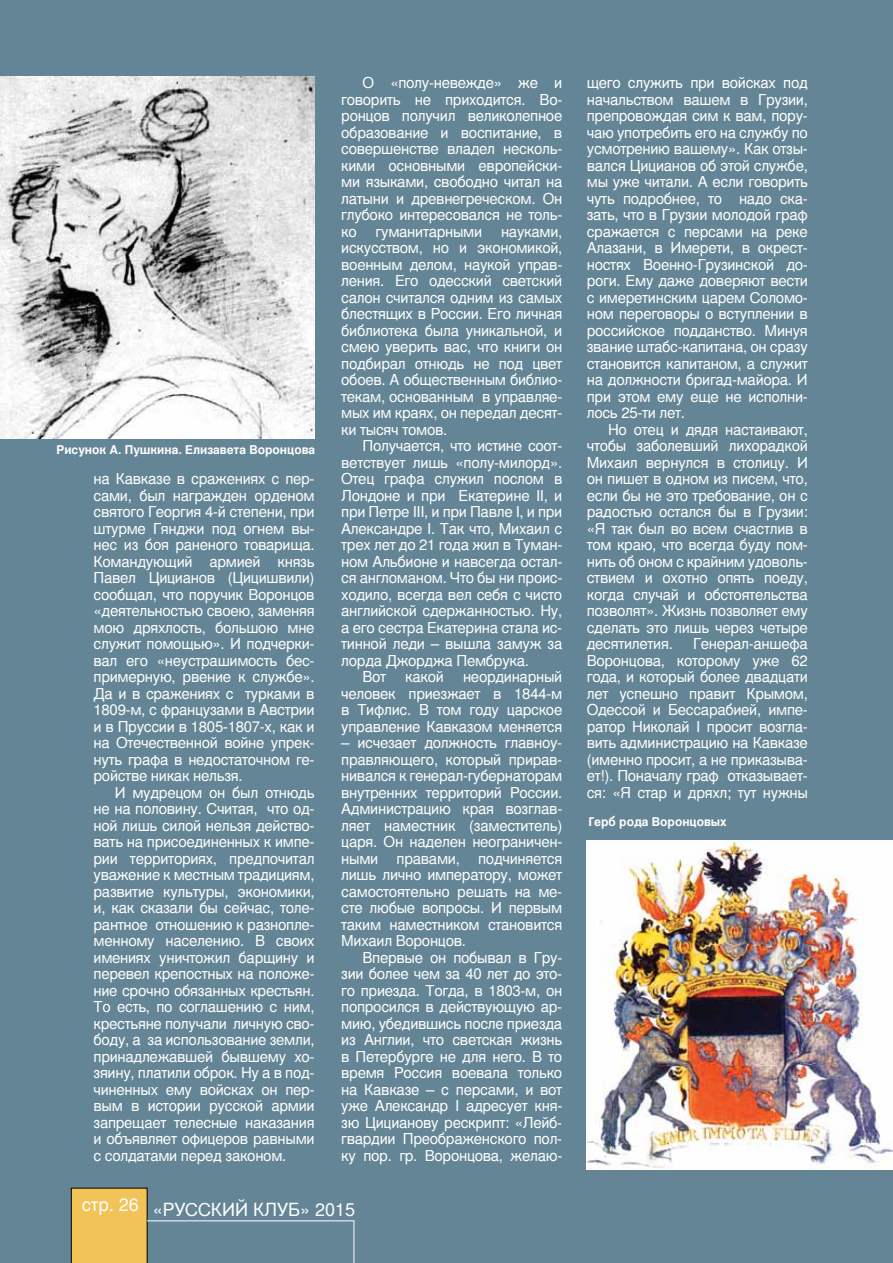
<style>
.page{position:relative;width:893px;height:1263px;background:#648595}
.page>*{position:absolute;margin:0;border:0;box-sizing:border-box;transform-origin:0 0}
.t1{font:18px "Nimbus San LCY";color:#fff}
.t2{font:15px/16.5px "Nimbus San LCY";letter-spacing:-.02em;color:#fff;text-align:justify}
.t3{font:700 12px "Nimbus San LCY";color:#fff}
</style>
<div class="page">
<div style="left:71px;top:1188px;width:76px;height:75px;background:#f2c457"></div>
<hr style="left:147px;top:1220px;width:207px;height:1px;background:#fff">
<hr style="left:354px;top:1220px;width:1px;height:43px;background:#fff">
<img style="left:586px;top:841px;width:307px;height:328px">
<img style="left:0;top:77px;width:315px;height:361px">
<p class="t3" style="left:56px;top:443px;width:260px">Рисунок А. Пушкина. Елизавета Воронцова</p>
<p class="t2" style="left:94px;top:471px;width:223px">на Кавказе в сражениях с пер&shy;сами, был награжден орденом святого Георгия 4-й степени, при штурме Гянджи под огнем вы&shy;нес из боя раненого товарища.<br>Командующий армией князь Павел Цицианов (Цицишвили) сообщал, что поручик Воронцов «деятельностью своею, заменяя мою дряхлость, большою мне служит помощью». И подчерки&shy;вал его «неустрашимость бес&shy;примерную, рвение к службе».<br>Да и в сражениях с турками в 1809-м, с французами в Австрии и в П руссии в 1805-1807-х, как и на Отечественной войне упрек&shy;нуть графа в недостаточном ге&shy;ройстве никак нельзя.</p>
<p class="t2" style="left:94px;top:784px;width:223px;text-indent:21px">И мудрецом он был отнюдь не на половину. Считая, что од&shy;ной лишь силой нельзя действо&shy;вать на присоединенных к импе&shy;рии территориях, предпочитал уважение к местным традициям, развитие культуры, экономики, и, как сказали бы сейчас, толе&shy;рантное отношению к разнопле&shy;менному населению. В своих имениях уничтожил барщину и перевел крепостных на положе&shy;ние срочно обязанных крестьян.<br>То есть, по соглашению с ним, крестьяне получали личную сво&shy;боду, а за использование земли, принадлежавшей бывшему хо&shy;зяину, платили оброк. Ну а в под&shy;чиненных ему войсках он пер&shy;вым в истории русской армии запрещает телесные наказания и объявляет офицеров равными с солдатами перед законом.</p>
<p class="t2" style="left:341px;top:75px;width:223px;text-indent:21px">О «полу-невежде» же и говорить не приходится. Во&shy;ронцов получил великолепное образование и воспитание, в совершенстве владел несколь&shy;кими основными европейски&shy;ми языками, свободно читал на латыни и древнегреческом. Он глубоко интересовался не толь&shy;ко</p>
<p class="t2" style="left:341px;top:223px;width:223px;text-indent:160px">науками, искусством, но и экономикой, военным делом, наукой управ&shy;ления. Его одесский светский салон считался одним из самых блестящих в России. Его личная библиотека была уникальной, и смею уверить вас, что книги он подбирал отнюдь не под цвет обоев. А общественным библио&shy;текам, основанным в управляе&shy;мых им краях, он передал десят&shy;ки тысяч томов.</p>
<p class="t2" style="left:362px;top:438px;width:201px">П олучается, что истине соот-</p>
<p class="t2" style="left:341px;top:454px;width:223px">ветствует лишь «полу-милорд».</p>
<p class="t2" style="left:341px;top:471px;width:223px">Отец графа служил послом в</p>
<p class="t2" style="left:341px;top:487px;width:223px">Лондоне и при Екатерине II, и</p>
<p class="t2" style="left:341px;top:504px;width:223px">при Петре III, и при Павле I, и при</p>
<p class="t2" style="left:341px;top:520px;width:223px">Александре I. Так что, Михаил с</p>
<p class="t2" style="left:341px;top:537px;width:223px">трех лет до 21 года жил в Туман-</p>
<p class="t2" style="left:341px;top:553px;width:223px">ном Альбионе и навсегда остал-</p>
<p class="t2" style="left:341px;top:570px;width:223px">ся англоманом. Что бы ни проис-</p>
<p class="t2" style="left:341px;top:586px;width:223px">ходило, всегда вел себя с чисто</p>
<p class="t2" style="left:341px;top:603px;width:223px">английской сдержанностью. Ну,</p>
<p class="t2" style="left:341px;top:619px;width:223px">а его сестра Екатерина стала ис-</p>
<p class="t2" style="left:341px;top:636px;width:223px">тинной леди – вышла замуж за</p>
<p class="t2" style="left:341px;top:652px;width:189px">лорда Джорджа П ембрука.</p>
<p class="t2" style="left:362px;top:669px;width:25px">Вот</p>
<p class="t2" style="left:405px;top:669px;width:40px">какой</p>
<p class="t2" style="left:376px;top:223px;width:108px">гуманитарными</p>
<p class="t2" style="left:341px;top:669px;width:223px;text-indent:122px">неординарный человек приезжает в 1844-м в Тифлис. В том году царское управление Кавказом меняется</p>
<p class="t2" style="left:341px;top:735px;width:223px">– исчезает должность главноу&shy;правляющего, который прирав&shy;нивался к генерал-губернаторам внутренних территорий России.<br>Администрацию края возглав&shy;ляет наместник (заместитель) царя. Он наделен неограничен&shy;ными правами, подчиняется лишь лично императору, может самостоятельно решать на ме&shy;сте любые вопросы. И первым таким наместником становится Михаил Воронцов.</p>
<p class="t2" style="left:341px;top:949px;width:223px;text-indent:21px">Впервые он побывал в Гру&shy;зии более чем за 40 лет до это&shy;го приезда. Тогда, в 1803-м, он попросился в действующую ар&shy;мию, убедившись после приезда из Англии, что светская жизнь в Петербурге не для него. В то время Россия воевала только на Кавказе – с персами, и вот уже Александр I адресует кня&shy;зю Цицианову рескрипт: «Лейб&shy;гвардии П реображенского пол&shy;ку пор. гр. Воронцова, желаю-</p>
<p class="t1" style="left:82px;top:1199px;width:94px">стр. 26 «РУССКИЙ</p>
<p class="t1" style="left:253px;top:1199px;width:13px">КЛУБ</p>
<p class="t1" style="left:300px;top:1199px;width:57px">» 2015</p>
<p class="t2" style="left:587px;top:75px;width:223px;text-align:left">щего служить при войсках под начальством вашем в Грузии, препровождая сим к вам, пору&shy;чаю употребить его на службу по усмотрению вашему». Как отзы&shy;вался Цицианов об этой службе, мы уже читали. А если говорить чуть подробнее, то надо ска&shy;зать, что в Грузии молодой граф сражается с персами на реке<br>Алазани, в И мерети, в окрест&shy;ностях Военно-Грузинской до&shy;роги. Ему даже доверяют вести с имеретинским царем Соломо&shy;ном переговоры о вступлении в российское подданство. Минуя звание штабс-капитана, он сразу становится капитаном, а служит на должности бригад-майора. И при этом ему еще не исполни&shy;лось 25-ти лет.</p>
<p class="t2" style="left:587px;top:421px;width:223px;text-align:left;text-indent:21px">Н о отец и дядя настаивают, чтобы заболевший лихорадкой<br>Михаил вернулся в столицу. И он пишет в одном из писем, что, если бы не это требование, он с радостью остался бы в Грузии: «Я так был во всем счастлив в том краю, что всегда буду пом&shy;нить об оном с крайним удоволь&shy;ствием и охотно опять поеду, когда случай и обстоятельства позволят». Жизнь позволяет ему сделать это лишь через четыре десятилетия.</p>
<p class="t2" style="left:587px;top:636px;width:223px;text-indent:106px">Генерал-аншефа Воронцова, которому уже 62 года, и который более двадцати лет успешно правит Крымом, Одессой и Бессарабией, импе&shy;ратор Н иколай I просит возгла&shy;вить администрацию на Кавказе (именно просит, а не приказыва&shy;ет!). П оначалу граф отказывает&shy;ся: «Я стар и дряхл; тут нужны</p>
<p class="t3" style="left:588px;top:815px;width:140px">Герб рода Воронцовых</p>
</div>
